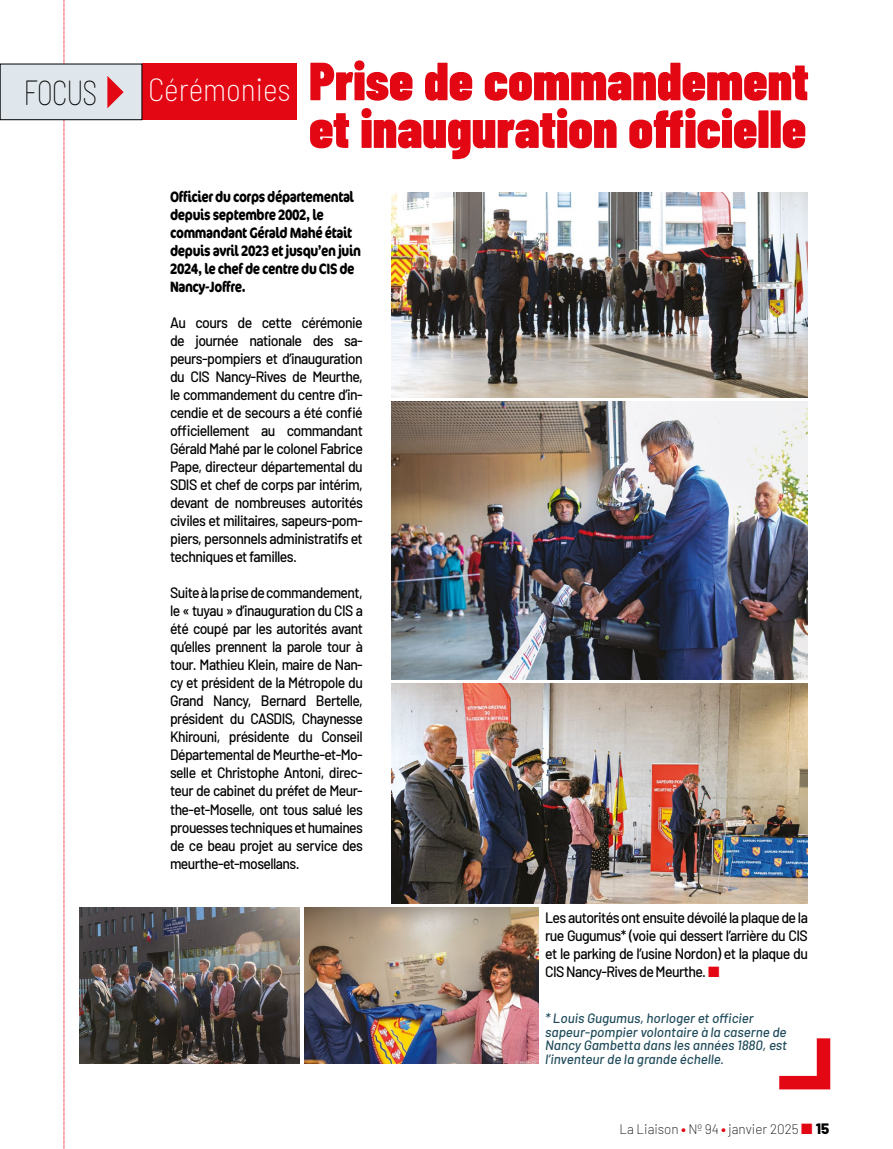
<style>
.page{position:relative;width:893px;height:1149px;background:#fff}
.page>*{position:absolute;margin:0;border:0;box-sizing:border-box;transform-origin:0 0}
.t1{font:900 53.55px/47.5px "Barlow Condensed";color:#e30613}
.t2{font:100 semi-condensed 35.55px "Barlow";letter-spacing:-.04em;color:#000;scale:.85 1}
.t3{font:200 semi-condensed 31.5px "Barlow";color:#fff}
.t4{font:500 15px/18px "Barlow";letter-spacing:-.04em;color:#000;text-align:justify;scale:.94 1}
.t5{font:500 15px/18px "Barlow";letter-spacing:-.04em;color:#000;text-align:justify;scale:.93 1}
.t6{font:700 15px/18px "Cocon OT";letter-spacing:-.03em;color:#000;scale:.8 1}
.t7{font:italic 500 13.5px/13.5px "Barlow";color:#214c5c}
.t8{font:200 13.5px "Barlow";color:#000}
.s1{color:#e30613}
.s2{font-family:"Barlow Condensed";font-weight:900;color:#e30613}
.s3{font-weight:800;font-size:15px}
</style>
<div class="page">
<svg style="left:64px;top:0;width:1px;height:1149px"></svg>
<svg style="left:779px;top:1038px;width:52px;height:52px"></svg>
<img style="left:391px;top:401px;width:417px;height:278px">
<img style="left:391px;top:193px;width:417px;height:204px">
<img style="left:391px;top:683px;width:417px;height:220px">
<img style="left:80px;top:907px;width:220px;height:156px">
<img style="left:304px;top:907px;width:235px;height:156px">
<div style="left:142px;top:64px;width:154px;height:56px;background:#e30613"></div>
<div style="left:0;top:64px;width:142px;height:56px;background:#dfe7ec"></div>
<svg style="left:107px;top:76px;width:17px;height:32px"></svg>
<div style="left:0;top:64px;width:142px;height:56px;border:1px solid #000"></div>
<h1 class="t1" style="left:309px;top:55px;width:501px">Prise de commandement et inauguration officielle</h1>
<p class="t6" style="left:170px;top:188px;width:240px">Officier du corps départemental depuis septembre 2002, le commandant Gérald Mahé était depuis avril 2023 et jusqu’en juin<br>2024, le chef de centre du CIS de<br>Nancy-Joffre.</p>
<p class="t4" style="left:170px;top:312px;width:207px">Au cours de cette cérémonie de journée nationale des sa&shy;peurs-pompiers et d’inauguration du CIS Nancy-Rives de Meurthe, le commandement du centre d’in&shy;cendie et de secours a été confié officiellement au commandant Gérald Mahé par le colonel Fabrice Pape, directeur départemental du SDIS et chef de corps par intérim, devant de nombreuses autorités civiles et militaires, sapeurs-pom&shy;piers, personnels administratifs et techniques et familles.</p>
<p class="t5" style="left:170px;top:582px;width:209px">Suite à la prise de commandement, le « tuyau » d’inauguration du CIS a été coupé par les autorités avant qu’elles prennent la parole tour à tour. Mathieu Klein, maire de Nan&shy;cy et président de la Métropole du Grand Nancy, Bernard Bertelle, président du CASDIS, Chaynesse Khirouni, présidente du Conseil Départemental de Meurthe-et-Mo&shy;selle et Christophe Antoni, direc&shy;teur de cabinet du préfet de Meur&shy;the-et-Moselle, ont tous salué les prouesses techniques et humaines de ce beau projet au service des meurthe-et-mosellans.</p>
<h2 class="t2" style="left:24px;top:66px;width:88px">FOCUS</h2>
<h3 class="t3" style="left:148px;top:67px;width:144px">Cérémonies</h3>
<p class="t4" style="left:545px;top:906px;width:281px">Les autorités ont ensuite dévoilé la plaque de la rue Gugumus* (voie qui dessert l’arrière du CIS et le parking de l’usine Nordon) et la plaque du CIS Nancy-Rives de Meurthe. <span class="s1">■</span></p>
<p class="t7" style="left:545px;top:1010px;width:243px">* Louis Gugumus, horloger et officier sapeur-pompier volontaire à la caserne de Nancy Gambetta dans les années 1880, est l’inventeur de la grande échelle.</p>
<p class="t8" style="left:619px;top:1119px;width:211px">La Liaison <span class="s2">•</span> Nº 94 <span class="s2">•</span> janvier 2025 <span class="s1">■</span> <span class="s3">15</span></p>
</div>
